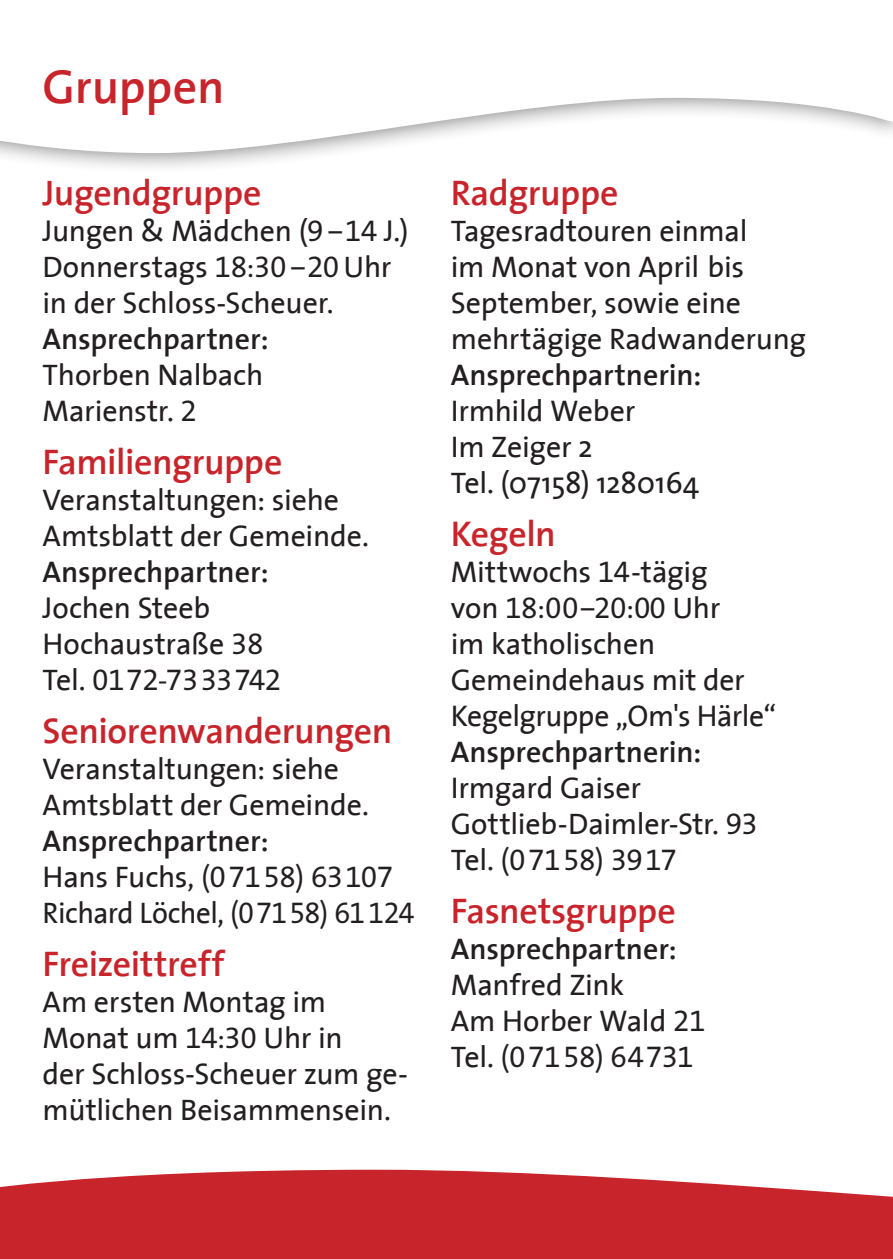
<style>
.page{position:relative;width:893px;height:1259px;background:#fff}
.page>*{position:absolute;margin:0;border:0;box-sizing:border-box;transform-origin:0 0}
.t1{font:600 48px "The Sans 6";letter-spacing:-.005em;color:#c8242b}
.t2{font:600 36px "The Sans 6";letter-spacing:-.01em;color:#c8242b}
.t3{font:30px/36px "The Sans 5";letter-spacing:-.01em;color:#231f20}
.t4{font:600 30px "The Sans 6";letter-spacing:-.005em;color:#231f20}
.t5{font:30px "The Sans Correspondence";letter-spacing:-.015em;color:#231f20}
.s1{font-family:"The Sans Correspondence"}
.s2{font-family:"The Sans 5"}
</style>
<div class="page">
<svg style="left:0;top:1169px;width:893px;height:90px;background:#cd3940"></svg>
<div style="left:0;top:0;width:893px;height:175px;background:#231f20;opacity:.5"></div>
<svg style="left:0;top:0;width:893px;height:153px"></svg>
<h1 class="t1" style="left:43px;top:47px;width:184px">Gruppen</h1>
<p class="t2" style="left:43px;top:163px;width:221px">Jugendgruppe</p>
<p class="t3" style="left:43px;top:212px;width:368px">Jungen &amp; Mädchen (<span class="s1">9 –14</span> J.)<br>Donnerstags <span class="s1">18:30–20</span> Uhr in der Schloss-Scheuer.</p>
<p class="t4" style="left:43px;top:314px;width:228px">Ansprechpartner:</p>
<p class="t3" style="left:43px;top:356px;width:222px">Thorben Nalbach<br>Marienstr. <span class="s1">2</span></p>
<p class="t2" style="left:43px;top:432px;width:241px">Familiengruppe</p>
<p class="t3" style="left:43px;top:481px;width:328px">Veranstaltungen: siehe<br>Amtsblatt der Gemeinde.</p>
<p class="t4" style="left:43px;top:547px;width:228px">Ansprechpartner:</p>
<p class="t3" style="left:43px;top:589px;width:223px">Jochen Steeb<br>Hochaustraße <span class="s1">38</span></p>
<p class="t5" style="left:43px;top:665px;width:240px"><span class="s2">Tel.</span> 0172-7333742</p>
<p class="t2" style="left:43px;top:701px;width:351px">Seniorenwanderungen</p>
<p class="t3" style="left:43px;top:750px;width:328px">Veranstaltungen: siehe<br>Amtsblatt der Gemeinde.</p>
<p class="t4" style="left:43px;top:816px;width:228px">Ansprechpartner:</p>
<p class="t5" style="left:43px;top:862px;width:352px"><span class="s2">Hans Fuchs,</span> (07158) 63107</p>
<p class="t3" style="left:43px;top:894px;width:374px">Richard Löchel, <span class="s1">(07158) 61124</span></p>
<p class="t2" style="left:43px;top:934px;width:183px">Freizeittreff</p>
<p class="t3" style="left:43px;top:983px;width:367px">Am ersten Montag im<br>Monat um <span class="s1">14:30</span> Uhr in<br>der Schloss-Scheuer zum ge&shy;mütlichen Beisammensein.</p>
<p class="t2" style="left:451px;top:163px;width:169px">Radgruppe</p>
<p class="t3" style="left:451px;top:212px;width:357px">Tagesradtouren einmal<br>im Monat von April bis<br>September, sowie eine mehrtägige Radwanderung</p>
<p class="t4" style="left:451px;top:350px;width:252px">Ansprechpartnerin:</p>
<p class="t3" style="left:451px;top:392px;width:250px">Irmhild Weber<br>Im Zeiger 2<br>Tel. (07158) 1280164</p>
<p class="t2" style="left:451px;top:504px;width:107px">Kegeln</p>
<p class="t3" style="left:451px;top:553px;width:259px">Mittwochs <span class="s1">14</span>-tägig</p>
<p class="t5" style="left:451px;top:593px;width:271px"><span class="s2">von</span> 18:00–20:00 <span class="s2">Uhr</span></p>
<p class="t3" style="left:451px;top:625px;width:327px">im katholischen<br>Gemeindehaus mit der<br>Kegelgruppe „Om's Härle“</p>
<p class="t4" style="left:451px;top:727px;width:252px">Ansprechpartnerin:</p>
<p class="t3" style="left:451px;top:769px;width:308px">Irmgard Gaiser<br>Gottlieb-Daimler-Str. <span class="s1">93</span></p>
<p class="t5" style="left:451px;top:845px;width:228px"><span class="s2">Tel.</span> (07158) 3917</p>
<p class="t2" style="left:451px;top:881px;width:227px">Fasnetsgruppe</p>
<p class="t4" style="left:451px;top:924px;width:228px">Ansprechpartner:</p>
<p class="t3" style="left:451px;top:966px;width:256px">Manfred Zink<br>Am Horber Wald <span class="s1">21</span></p>
<p class="t5" style="left:451px;top:1042px;width:244px"><span class="s2">Tel.</span> (07158) 64731</p>
</div>
